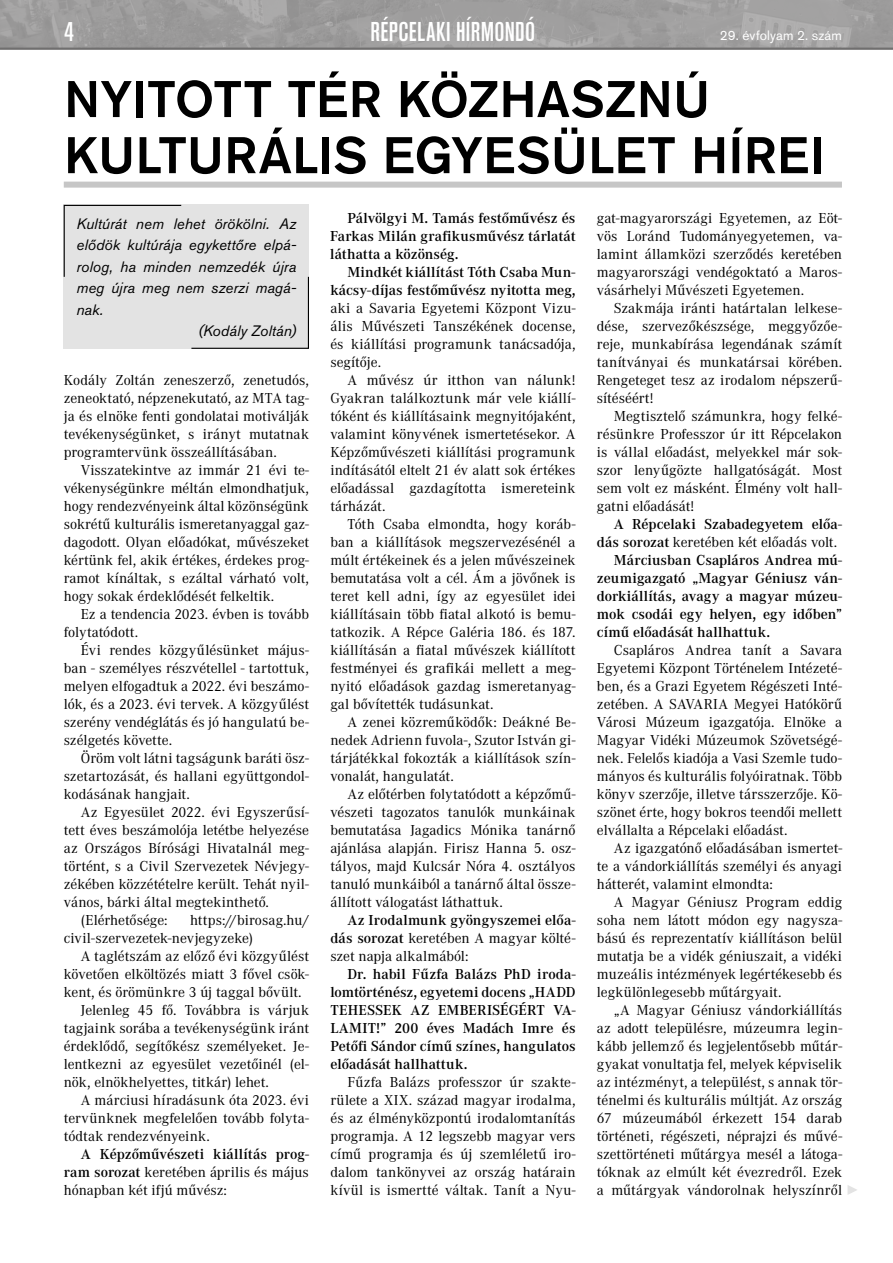
<style>
.page{position:relative;width:893px;height:1263px;background:#fff}
.page>*{position:absolute;margin:0;border:0;box-sizing:border-box;transform-origin:0 0}
.t1{font:500 51px/56.1px "Akzidenz Grotesk Pro";letter-spacing:.005em;color:#000}
.t2{font:500 condensed 27px "Akzidenz Grotesk Pro";letter-spacing:.015em;color:#fff}
.t3{font:15px/18px "Corporate A Pro";color:#000;text-align:justify}
.t4{font:600 15px/18px "Corporate A Pro";letter-spacing:.005em;color:#000;text-align:justify}
.t5{font:italic 15px "Akzidenz Grotesk Pro";letter-spacing:.005em;color:#000}
.t6{font:13.5px "Akzidenz Grotesk Pro";letter-spacing:.01em;color:#fff}
.s1{font-weight:600}
</style>
<div class="page">
<svg style="left:0;top:0;width:893px;height:48px;background:#9f9e9e"></svg>
<hr style="left:0;top:48px;width:893px;height:2px;background:#706f6f">
<div style="left:64px;top:182px;width:778px;height:6px;background:#c6c6c6"></div>
<div style="left:64px;top:205px;width:245px;height:144px;background:#e3e3e3"></div>
<svg style="left:63px;top:204px;width:119px;height:74px"></svg>
<svg style="left:191px;top:276px;width:118px;height:73px"></svg>
<svg style="left:847px;top:1185px;width:10px;height:10px"></svg>
<h2 class="t2" style="left:65px;top:14px;width:11px">4</h2>
<h2 class="t2" style="left:371px;top:14px;width:166px">RÉPCELAKI HÍRMONDÓ</h2>
<p class="t6" style="left:720px;top:26px;width:123px">29. évfolyam 2. szám</p>
<h1 class="t1" style="left:64px;top:70px;width:762px">NYITOTT TÉR KÖZHASZNÚ<br>KULTURÁLIS EGYESÜLET HÍREI</h1>
<p class="t5" style="left:76px;top:214px;width:221px">Kultúrát nem lehet örökölni. Az</p>
<p class="t5" style="left:76px;top:235px;width:221px">elődök kultúrája egykettőre elpá-</p>
<p class="t5" style="left:76px;top:257px;width:221px">rolog, ha minden nemzedék újra</p>
<p class="t5" style="left:76px;top:278px;width:221px">meg újra meg nem szerzi magá-</p>
<p class="t5" style="left:76px;top:300px;width:28px">nak.</p>
<p class="t5" style="left:198px;top:321px;width:99px">(Kodály Zoltán)</p>
<p class="t3" style="left:64px;top:370px;width:247px">Kodály Zoltán zeneszerző, zenetudós, zeneoktató, népzenekutató, az MTA tag&shy;ja és elnöke fenti gondolatai motiválják tevékenységünket, s irányt mutatnak programtervünk összeállításában.</p>
<p class="t3" style="left:64px;top:460px;width:247px;text-indent:17px">Visszatekintve az immár 21 évi te&shy;vékenységünkre méltán elmondhatjuk, hogy rendezvényeink által közönségünk sokrétű kulturális ismeretanyaggal gaz&shy;dagodott. Olyan előadókat, művészeket kértünk fel, akik értékes, érdekes prog&shy;ramot kínáltak, s ezáltal várható volt, hogy sokak érdeklődését felkeltik.</p>
<p class="t3" style="left:64px;top:604px;width:247px;text-indent:17px">Ez a tendencia 2023. évben is tovább folytatódott.</p>
<p class="t3" style="left:64px;top:640px;width:247px;text-indent:17px">Évi rendes közgyűlésünket május&shy;ban - személyes részvétellel - tartottuk, melyen elfogadtuk a 2022. évi beszámo&shy;lók, és a 2023. évi tervek. A közgyűlést szerény vendéglátás és jó hangulatú be&shy;szélgetés követte.</p>
<p class="t3" style="left:64px;top:748px;width:247px;text-indent:17px">Öröm volt látni tagságunk baráti ös - szetartozását, és hallani együttgondol&shy;kodásának hangjait.</p>
<p class="t3" style="left:81px;top:802px;width:230px">Az Egyesület 2022. évi Egyszerűsí-</p>
<p class="t3" style="left:64px;top:820px;width:247px">tett éves beszámolója letétbe helyezése</p>
<p class="t3" style="left:64px;top:838px;width:247px">az Országos Bírósági Hivatalnál meg-</p>
<p class="t3" style="left:64px;top:856px;width:247px">történt, s a Civil Szervezetek Névjegy-</p>
<p class="t3" style="left:64px;top:874px;width:247px">zékében közzétételre került. Tehát nyil-</p>
<p class="t3" style="left:64px;top:892px;width:207px">vános, bárki által megtekinthető.</p>
<p class="t3" style="left:81px;top:910px;width:88px">(Elérhetősége:</p>
<p class="t3" style="left:64px;top:910px;width:247px;text-indent:126px">https://birosag.hu/ civil-szervezetek-nevjegyzeke)</p>
<p class="t3" style="left:81px;top:946px;width:230px">A taglétszám az előző évi közgyűlést</p>
<p class="t3" style="left:64px;top:964px;width:247px">követően elköltözés miatt 3 fővel csök-</p>
<p class="t3" style="left:64px;top:982px;width:239px">kent, és örömünkre 3 új taggal bővült.</p>
<p class="t3" style="left:81px;top:1000px;width:230px">Jelenleg 45 fő. Továbbra is várjuk</p>
<p class="t3" style="left:64px;top:1018px;width:247px">tagjaink sorába a tevékenységünk iránt</p>
<p class="t3" style="left:64px;top:1036px;width:247px">érdeklődő, segítőkész személyeket. Je-</p>
<p class="t3" style="left:64px;top:1054px;width:247px">lentkezni az egyesület vezetőinél (el-</p>
<p class="t3" style="left:64px;top:1072px;width:207px">nök, elnökhelyettes, titkár) lehet.</p>
<p class="t3" style="left:81px;top:1090px;width:230px">A márciusi híradásunk óta 2023. évi</p>
<p class="t3" style="left:64px;top:1108px;width:247px">tervünknek megfelelően tovább folyta-</p>
<p class="t3" style="left:64px;top:1126px;width:148px">tódtak rendezvényeink.</p>
<p class="t3" style="left:64px;top:1144px;width:247px;text-indent:17px"><span class="s1">A Képzőművészeti kiállítás prog&shy;ram sorozat</span> keretében április és május hónapban két ifjú művész:</p>
<p class="t4" style="left:330px;top:208px;width:247px;text-indent:17px">Pálvölgyi M. Tamás festőművész és Farkas Milán grafikusművész tárlatát láthatta a közönség.</p>
<p class="t4" style="left:330px;top:262px;width:247px;text-align:right">Mindkét kiállítást Tóth Csaba Mun&shy;kácsy-díjas festőművész nyitotta meg,</p>
<p class="t3" style="left:330px;top:298px;width:247px">aki a Savaria Egyetemi Központ Vizu&shy;ális Művészeti Tanszékének docense, és kiállítási programunk tanácsadója, segítője.</p>
<p class="t3" style="left:330px;top:370px;width:247px;text-indent:17px">A művész úr itthon van nálunk!<br>Gyakran találkoztunk már vele kiállí&shy;tóként és kiállításaink megnyitójaként, valamint könyvének ismertetésekor. A Képzőművészeti kiállítási programunk indításától eltelt 21 év alatt sok értékes előadással gazdagította ismereteink tárházát.</p>
<p class="t3" style="left:330px;top:514px;width:247px;text-indent:17px">Tóth Csaba elmondta, hogy koráb&shy;ban a kiállítások megszervezésénél a múlt értékeinek és a jelen művészeinek bemutatása volt a cél. Ám a jövőnek is teret kell adni, így az egyesület idei kiállításain több fiatal alkotó is bemu&shy;tatkozik. A Répce Galéria 186. és 187. kiállításán a fiatal művészek kiállított festményei és grafikái mellett a meg&shy;nyitó előadások gazdag ismeretanyag&shy;gal bővítették tudásunkat.</p>
<p class="t3" style="left:330px;top:712px;width:247px;text-indent:17px">A zenei közreműködők: Deákné Be&shy;nedek Adrienn fuvola-, Szutor István gi&shy;tárjátékkal fokozták a kiállítások szín&shy;vonalát, hangulatát.</p>
<p class="t3" style="left:330px;top:784px;width:247px;text-indent:17px">Az előtérben folytatódott a képzőmű&shy;vészeti tagozatos tanulók munkáinak bemutatása Jagadics Mónika tanárnő ajánlása alapján. Firisz Hanna 5. osz&shy;tályos, majd Kulcsár Nóra 4. osztályos tanuló munkáiból a tanárnő által össze&shy;állított válogatást láthattuk.</p>
<p class="t3" style="left:330px;top:910px;width:247px;text-indent:17px"><span class="s1">Az Irodalmunk gyöngyszemei előa&shy;dás sorozat</span> keretében A magyar költé&shy;szet napja alkalmából:</p>
<p class="t4" style="left:330px;top:964px;width:247px;text-indent:17px">Dr. habil Fűzfa Balázs PhD iroda&shy;lomtörténész, egyetemi docens „HADD TEHESSEK AZ EMBERISÉGÉRT VA-LAMIT!” 200 éves Madách Imre és Petőfi Sándor című színes, hangulatos előadását hallhattuk.</p>
<p class="t3" style="left:330px;top:1072px;width:247px;text-indent:17px">Fűzfa Balázs professzor úr szakte&shy;rülete a XIX. század magyar irodalma, és az élményközpontú irodalomtanítás programja. A 12 legszebb magyar vers című programja és új szemléletű iro&shy;dalom tankönyvei az ország határain kívül is ismertté váltak. Tanít a Nyu-</p>
<p class="t3" style="left:597px;top:208px;width:247px">gat-magyarországi Egyetemen, az Eöt&shy;vös Loránd Tudományegyetemen, va&shy;lamint államközi szerződés keretében magyarországi vendégoktató a Maros&shy;vásárhelyi Művészeti Egyetemen.</p>
<p class="t3" style="left:597px;top:298px;width:247px;text-indent:17px">Szakmája iránti határtalan lelkese&shy;dése, szervezőkészsége, meggyőzőe&shy;reje, munkabírása legendának számít tanítványai és munkatársai körében.<br>Rengeteget tesz az irodalom népszerű&shy;sítéséért!</p>
<p class="t3" style="left:597px;top:406px;width:247px;text-indent:17px">Megtisztelő számunkra, hogy felké&shy;résünkre Professzor úr itt Répcelakon is vállal előadást, melyekkel már sok&shy;szor lenyűgözte hallgatóságát. Most sem volt ez másként. Élmény volt hall&shy;gatni előadását!</p>
<p class="t4" style="left:614px;top:514px;width:230px">A Répcelaki Szabadegyetem előa-</p>
<p class="t3" style="left:597px;top:532px;width:242px"><span class="s1">dás sorozat</span> keretében két előadás volt.</p>
<p class="t4" style="left:614px;top:550px;width:230px">Márciusban Csapláros Andrea mú-</p>
<p class="t4" style="left:597px;top:568px;width:247px">zeumigazgató „Magyar Géniusz ván-</p>
<p class="t4" style="left:597px;top:586px;width:247px">dorkiállítás, avagy a magyar múzeu-</p>
<p class="t4" style="left:597px;top:604px;width:247px">mok csodái egy helyen, egy időben”</p>
<p class="t4" style="left:597px;top:622px;width:175px">című előadását hallhattuk.</p>
<p class="t3" style="left:597px;top:640px;width:247px;text-indent:17px">Csapláros Andrea tanít a Savara Egyetemi Központ Történelem Intézeté&shy;ben, és a Grazi Egyetem Régészeti Inté&shy;zetében. A SAVARIA Megyei Hatókörű Városi Múzeum igazgatója. Elnöke a Magyar Vidéki Múzeumok Szövetségé&shy;nek. Felelős kiadója a Vasi Szemle tudo&shy;mányos és kulturális folyóiratnak. Több könyv szerzője, illetve társszerzője. Kö&shy;szönet érte, hogy bokros teendői mellett elvállalta a Répcelaki előadást.</p>
<p class="t3" style="left:597px;top:838px;width:247px;text-indent:17px">Az igazgatónő előadásában ismertet&shy;te a vándorkiállítás személyi és anyagi hátterét, valamint elmondta:</p>
<p class="t3" style="left:597px;top:892px;width:247px;text-indent:17px">A Magyar Géniusz Program eddig soha nem látott módon egy nagysza&shy;bású és reprezentatív kiállításon belül mutatja be a vidék géniuszait, a vidéki muzeális intézmények legértékesebb és legkülönlegesebb műtárgyait.</p>
<p class="t3" style="left:597px;top:1000px;width:247px;text-indent:17px">„A Magyar Géniusz vándorkiállítás az adott településre, múzeumra legin&shy;kább jellemző és legjelentősebb műtár&shy;gyakat vonultatja fel, melyek képviselik az intézményt, a települést, s annak tör&shy;ténelmi és kulturális múltját. Az ország 67 múzeumából érkezett 154 darab történeti, régészeti, néprajzi és művé&shy;szettörténeti műtárgya mesél a látoga&shy;tóknak az elmúlt két évezredről. Ezek a műtárgyak vándorolnak helyszínről</p>
</div>
